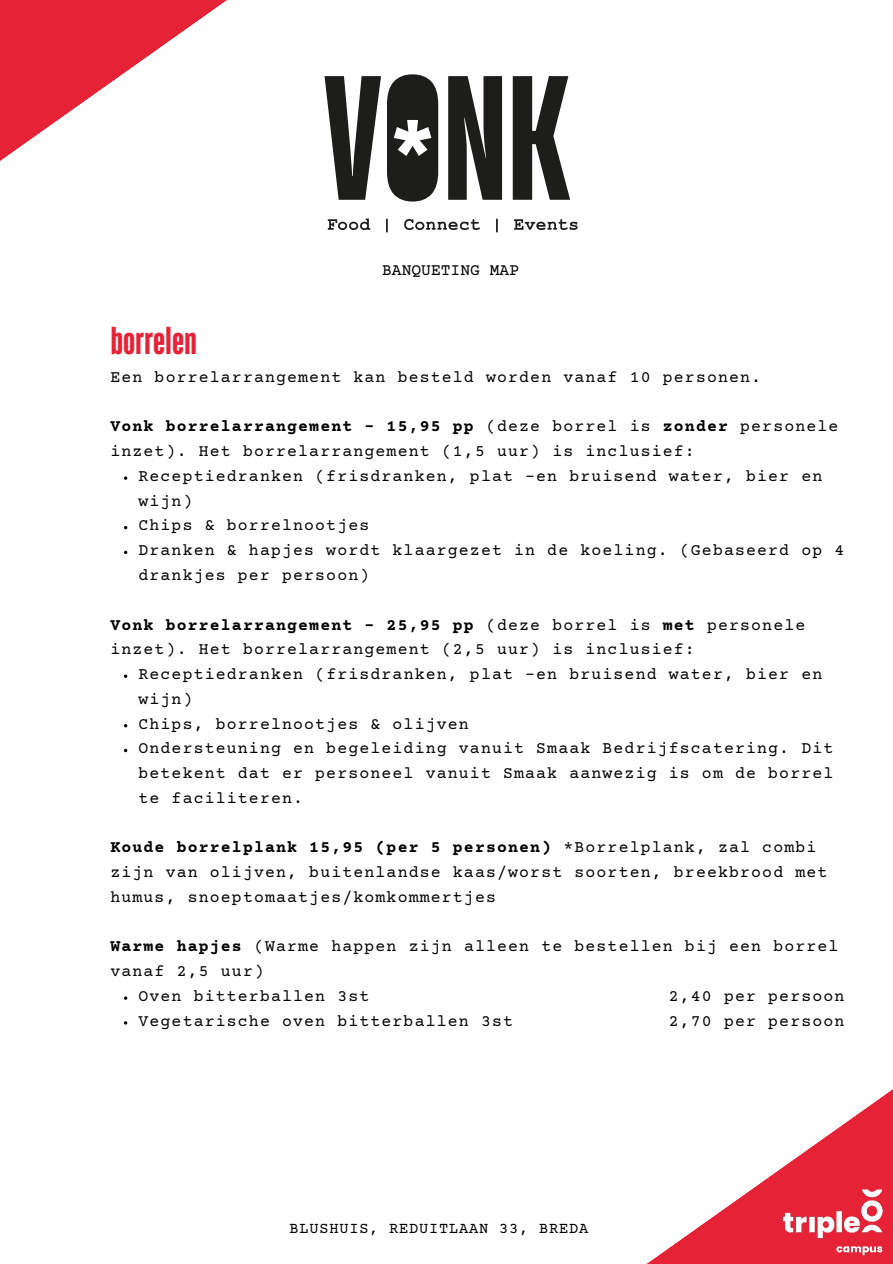
<style>
.page{position:relative;width:893px;height:1264px;background:#fff}
.page>*{position:absolute;margin:0;border:0;box-sizing:border-box;transform-origin:0 0}
.t1{font:700 38.85px "TT Bluescreens";color:#e62336}
.t2{font:16.5px/24.8px "Courier Prime";letter-spacing:.07em;color:#000}
.t3{font:16.35px "Courier Prime";color:#000}
.t4{font:15.3px "Courier Prime";letter-spacing:.05em;color:#000}
.s1{font-weight:700}
</style>
<div class="page">
<svg style="left:648px;top:1090px;width:244px;height:173px"></svg>
<svg style="left:324px;top:76px;width:57px;height:124px"></svg>
<svg style="left:448px;top:76px;width:54px;height:124px"></svg>
<svg style="left:512px;top:76px;width:58px;height:124px"></svg>
<svg style="left:387px;top:74px;width:51px;height:127px"></svg>
<svg style="left:327px;top:218px;width:43px;height:12px"></svg>
<svg style="left:386px;top:218px;width:2px;height:14px"></svg>
<svg style="left:404px;top:219px;width:76px;height:11px"></svg>
<svg style="left:496px;top:218px;width:2px;height:14px"></svg>
<svg style="left:514px;top:219px;width:63px;height:11px"></svg>
<svg style="left:124px;top:476px;width:3px;height:4px"></svg>
<svg style="left:124px;top:674px;width:3px;height:4px"></svg>
<img style="left:772px;top:1161px;width:120px;height:102px">
<svg style="left:0;top:0;width:227px;height:161px"></svg>
<h1 class="t1" style="left:110px;top:318px;width:88px">borrelen</h1>
<p class="t3" style="left:382px;top:260px;width:138px">BANQUETING MAP</p>
<p class="t2" style="left:110px;top:364px;width:652px">Een borrelarrangement kan besteld worden vanaf 10 personen.</p>
<p class="t2" style="left:110px;top:414px;width:729px"><span class="s1">Vonk borrelarrangement – 15,95 pp</span> (deze borrel is <span class="s1">zonder</span> personele inzet). Het borrelarrangement (1,5 uur) is inclusief:</p>
<p class="t2" style="left:138px;top:463px;width:707px">Receptiedranken (frisdranken, plat -en bruisend water, bier en wijn)<br>Chips &amp; borrelnootjes<br>Dranken &amp; hapjes wordt klaargezet in de koeling. (Gebaseerd op 4 drankjes per persoon)</p>
<p class="t2" style="left:110px;top:612px;width:696px"><span class="s1">Vonk borrelarrangement – 25,95 pp</span> (deze borrel is <span class="s1">met</span> personele inzet). Het borrelarrangement (2,5 uur) is inclusief:</p>
<p class="t2" style="left:138px;top:661px;width:696px">Receptiedranken (frisdranken, plat -en bruisend water, bier en wijn)<br>Chips, borrelnootjes &amp; olijven<br>Ondersteuning en begeleiding vanuit Smaak Bedrijfscatering. Dit betekent dat er personeel vanuit Smaak aanwezig is om de borrel te faciliteren.</p>
<p class="t2" style="left:110px;top:834px;width:718px"><span class="s1">Koude borrelplank 15,95 (per 5 personen)</span> *Borrelplank, zal combi zijn van olijven, buitenlandse kaas/worst soorten, breekbrood met humus, snoeptomaatjes/komkommertjes</p>
<p class="t2" style="left:110px;top:933px;width:729px"><span class="s1">Warme hapjes</span> (Warme happen zijn alleen te bestellen bij een borrel</p>
<p class="t2" style="left:110px;top:958px;width:155px">vanaf 2,5 uur)</p>
<p class="t2" style="left:138px;top:983px;width:232px">Oven bitterballen 3st</p>
<p class="t2" style="left:668px;top:983px;width:177px">2,40 per persoon</p>
<p class="t2" style="left:138px;top:1008px;width:376px">Vegetarische oven bitterballen 3st</p>
<p class="t2" style="left:668px;top:1008px;width:177px">2,70 per persoon</p>
<p class="t4" style="left:289px;top:1219px;width:300px">BLUSHUIS, REDUITLAAN 33, BREDA</p>
</div>
